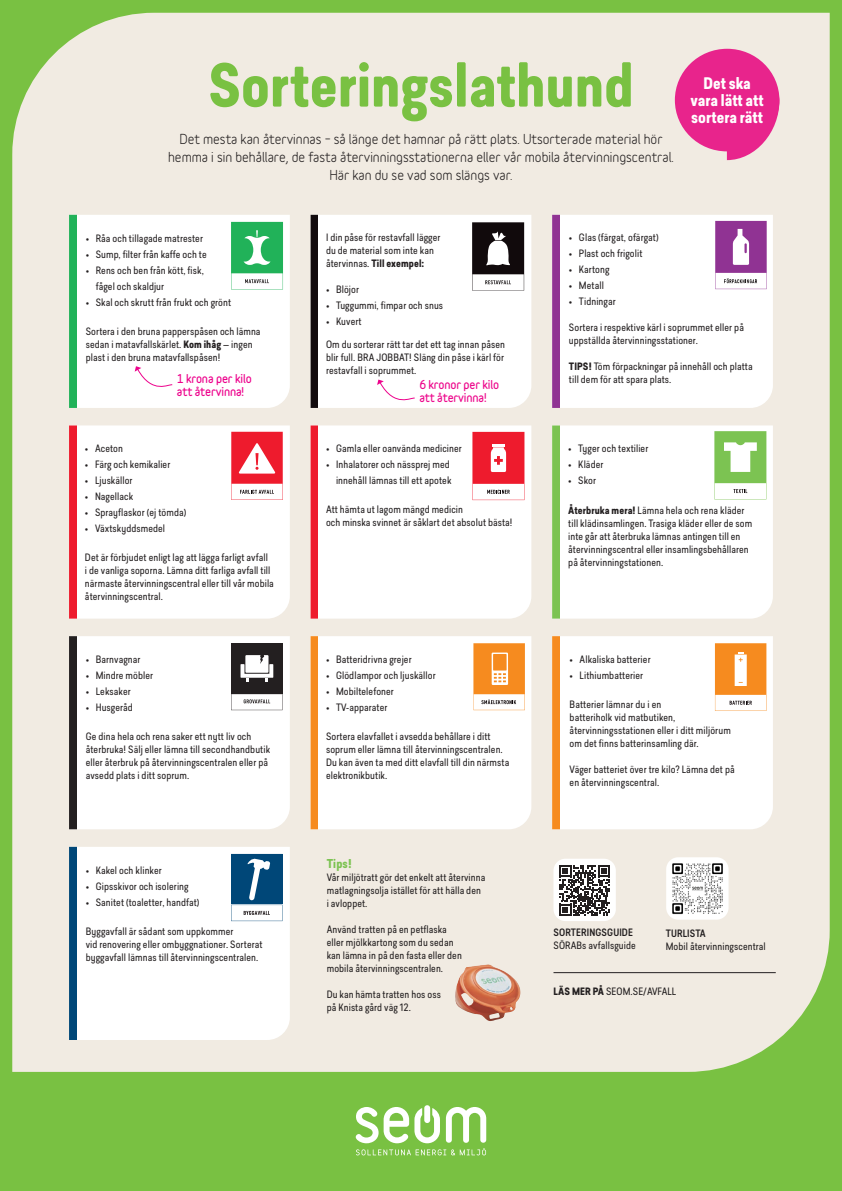
<style>
.page{position:relative;width:842px;height:1191px;background:#79c142}
.page>*{position:absolute;margin:0;border:0;box-sizing:border-box;transform-origin:0 0}
.t1{font:700 58px "Predige Rounded";color:#79c142}
.t2{font:700 15.7px/17px "Predige Rounded";color:#fff;text-align:center}
.t3{font:700 13px/18px "Variable";color:#231f20;text-align:center}
.t4{font:700 12px "Predige Rounded";color:#7cc352}
.t5{font:900 11px/13px "Variable";letter-spacing:-.01em;color:#ed088c}
.t6{font:900 11px/13px "Variable";letter-spacing:-.01em;color:#ed028c}
.t7{font:10px/13px "Predige Rounded";letter-spacing:.01em;color:#231f20}
.t8{font:500 10px "Predige Rounded";letter-spacing:.01em;color:#231f20}
.s1{font-weight:700}
</style>
<div class="page">
<div style="left:12px;top:13px;width:818px;height:1058px;background:#f1ebe2"></div>
<div style="left:424px;top:1105px;width:6px;height:18px;background:#fff;border-radius:3px"></div>
<svg style="left:356px;top:1107px;width:130px;height:48px"></svg>
<svg style="left:77px;top:215px;width:213px;height:193px"></svg>
<div style="left:69px;top:215px;width:8px;height:193px;background:#21b259"></div>
<svg style="left:318px;top:215px;width:213px;height:193px"></svg>
<div style="left:311px;top:215px;width:7px;height:193px;background:#110a0c"></div>
<svg style="left:231px;top:222px;width:52px;height:67px"></svg>
<svg style="left:559px;top:215px;width:214px;height:193px"></svg>
<div style="left:552px;top:215px;width:7px;height:193px;background:#903393"></div>
<svg style="left:77px;top:425px;width:213px;height:193px"></svg>
<div style="left:69px;top:425px;width:8px;height:193px;background:#ee1b2d"></div>
<svg style="left:318px;top:425px;width:213px;height:193px"></svg>
<div style="left:311px;top:425px;width:7px;height:193px;background:#ee1b2d"></div>
<svg style="left:559px;top:425px;width:214px;height:193px"></svg>
<div style="left:552px;top:425px;width:7px;height:193px;background:#7cc352"></div>
<svg style="left:472px;top:432px;width:52px;height:68px"></svg>
<svg style="left:714px;top:431px;width:52px;height:68px"></svg>
<svg style="left:77px;top:636px;width:213px;height:193px"></svg>
<div style="left:69px;top:636px;width:8px;height:193px;background:#231f20"></div>
<svg style="left:318px;top:636px;width:213px;height:193px"></svg>
<div style="left:311px;top:636px;width:7px;height:193px;background:#f68b1f"></div>
<div style="left:231px;top:643px;width:51px;height:51px;background:#231f20"></div>
<svg style="left:231px;top:694px;width:51px;height:16px"></svg>
<svg style="left:240px;top:655px;width:33px;height:27px"></svg>
<svg style="left:473px;top:643px;width:52px;height:67px"></svg>
<svg style="left:77px;top:847px;width:213px;height:193px"></svg>
<div style="left:69px;top:847px;width:8px;height:193px;background:#004778"></div>
<svg style="left:231px;top:854px;width:51px;height:67px"></svg>
<svg style="left:135px;top:366px;width:38px;height:29px"></svg>
<img style="left:454px;top:964px;width:66px;height:57px">
<hr style="left:553px;top:972px;width:223px;height:1px;background:#231f20">
<svg style="left:559px;top:636px;width:214px;height:193px"></svg>
<div style="left:552px;top:636px;width:7px;height:193px;background:#f68b1f"></div>
<svg style="left:377px;top:379px;width:39px;height:29px"></svg>
<svg style="left:472px;top:222px;width:52px;height:68px"></svg>
<svg style="left:715px;top:643px;width:51px;height:68px"></svg>
<svg style="left:231px;top:432px;width:52px;height:68px"></svg>
<svg style="left:715px;top:221px;width:52px;height:68px"></svg>
<svg style="left:677px;top:50px;width:102px;height:110px;background:#efcdd5"></svg>
<div style="left:675px;top:49px;width:104px;height:102px;background:#e8248c;border-radius:50%"></div>
<div style="left:666px;top:857px;width:62px;height:62px;background:#fff;border-radius:12px"></div>
<img style="left:672px;top:863px;width:51px;height:52px">
<div style="left:553px;top:858px;width:63px;height:63px;background:#fff;border-radius:12px"></div>
<svg style="left:559px;top:865px;width:51px;height:51px"></svg>
<h1 class="t1" style="left:208px;top:44px;width:427px">Sorteringslathund</h1>
<h3 class="t3" style="left:168px;top:129px;width:507px">Det mesta kan återvinnas – så länge det hamnar på rätt plats. Utsorterade material hör hemma i sin behållare, de fasta återvinningsstationerna eller vår mobila återvinningscentral.<br>Här kan du se vad som slängs var.</h3>
<h2 class="t2" style="left:690px;top:75px;width:75px">Det ska vara lätt att sortera rätt</h2>
<p class="t7" style="left:86px;top:231px;width:119px">• Råa och tillagade matrester</p>
<p class="t7" style="left:86px;top:247px;width:122px">• Sump, filter från kaffe och te</p>
<p class="t7" style="left:96px;top:262px;width:110px;line-height:16px;text-indent:-10px">• Rens och ben från kött, fisk, fågel och skaldjur</p>
<p class="t7" style="left:86px;top:295px;width:147px">• Skal och skrutt från frukt och grönt</p>
<p class="t7" style="left:86px;top:324px;width:176px">Sortera i den bruna papperspåsen och lämna sedan i matavfallskärlet. <span class="s1">Kom ihåg</span> — ingen plast i den bruna matavfallspåsen!</p>
<p class="t6" style="left:177px;top:372px;width:76px">1 krona per kilo att återvinna!</p>
<p class="t7" style="left:85px;top:442px;width:39px">• Aceton</p>
<p class="t7" style="left:85px;top:458px;width:87px">• Färg och kemikalier</p>
<p class="t7" style="left:85px;top:474px;width:49px">• Ljuskällor</p>
<p class="t7" style="left:85px;top:490px;width:50px">• Nagellack</p>
<p class="t7" style="left:85px;top:506px;width:103px">• Sprayflaskor (ej tömda)</p>
<p class="t7" style="left:85px;top:522px;width:82px">• Växtskyddsmedel</p>
<p class="t7" style="left:85px;top:551px;width:190px">Det är förbjudet enligt lag att lägga farligt avfall<br>i de vanliga soporna. Lämna ditt farliga avfall till närmaste återvinningscentral eller till vår mobila återvinningscentral.</p>
<p class="t7" style="left:86px;top:652px;width:56px">• Barnvagnar</p>
<p class="t7" style="left:86px;top:668px;width:69px">• Mindre möbler</p>
<p class="t7" style="left:86px;top:684px;width:47px">• Leksaker</p>
<p class="t7" style="left:86px;top:700px;width:49px">• Husgeråd</p>
<p class="t7" style="left:86px;top:729px;width:186px">Ge dina hela och rena saker ett nytt liv och återbruka! Sälj eller lämna till secondhandbutik eller återbruk på återvinningscentralen eller på avsedd plats i ditt soprum.</p>
<p class="t7" style="left:86px;top:863px;width:78px">• Kakel och klinker</p>
<p class="t7" style="left:86px;top:879px;width:104px">• Gipsskivor och isolering</p>
<p class="t7" style="left:86px;top:895px;width:115px">• Sanitet (toaletter, handfat)</p>
<p class="t7" style="left:86px;top:924px;width:178px">Byggavfall är sådant som uppkommer<br>vid renovering eller ombyggnationer. Sorterat byggavfall lämnas till återvinningscentralen.</p>
<p class="t7" style="left:326px;top:231px;width:116px">I din påse för restavfall lägger du de material som inte kan återvinnas. <span class="s1">Till exempel:</span></p>
<p class="t7" style="left:326px;top:283px;width:35px">• Blöjor</p>
<p class="t7" style="left:326px;top:299px;width:119px">• Tuggummi, fimpar och snus</p>
<p class="t7" style="left:326px;top:315px;width:37px">• Kuvert</p>
<p class="t7" style="left:326px;top:338px;width:181px;text-align:justify">Om du sorterar rätt tar det ett tag innan påsen blir full. BRA JOBBAT! Släng din påse i kärl för restavfall i soprummet.</p>
<p class="t5" style="left:419px;top:377px;width:81px">6 kronor per kilo att återvinna!</p>
<p class="t7" style="left:326px;top:442px;width:137px">• Gamla eller oanvända mediciner</p>
<p class="t7" style="left:326px;top:456px;width:127px;line-height:16px;text-align:right">• Inhalatorer och nässprej med innehåll lämnas till ett apotek</p>
<p class="t7" style="left:326px;top:503px;width:188px">Att hämta ut lagom mängd medicin<br>och minska svinnet är såklart det absolut bästa!</p>
<p class="t7" style="left:326px;top:652px;width:87px">• Batteridrivna grejer</p>
<p class="t7" style="left:326px;top:668px;width:111px">• Glödlampor och ljuskällor</p>
<p class="t7" style="left:326px;top:684px;width:69px">• Mobiltelefoner</p>
<p class="t7" style="left:326px;top:700px;width:63px">• TV-apparater</p>
<p class="t7" style="left:326px;top:729px;width:185px">Sortera elavfallet i avsedda behållare i ditt soprum eller lämna till återvinningscentralen.<br>Du kan även ta med ditt elavfall till din närmsta elektronikbutik.</p>
<p class="t4" style="left:327px;top:855px;width:27px">Tips!</p>
<p class="t7" style="left:327px;top:871px;width:160px">Vår miljötratt gör det enkelt att återvinna matlagningsolja istället för att hälla den i avloppet.</p>
<p class="t7" style="left:327px;top:923px;width:137px">Använd tratten på en petflaska eller mjölkkartong som du sedan kan lämna in på den fasta eller den mobila återvinningscentralen.</p>
<p class="t7" style="left:327px;top:988px;width:116px">Du kan hämta tratten hos oss på Knista gård väg 12.</p>
<p class="t7" style="left:569px;top:231px;width:91px">• Glas (färgat, ofärgat)</p>
<p class="t7" style="left:569px;top:247px;width:75px">• Plast och frigolit</p>
<p class="t7" style="left:569px;top:263px;width:42px">• Kartong</p>
<p class="t7" style="left:569px;top:279px;width:36px">• Metall</p>
<p class="t7" style="left:569px;top:295px;width:48px">• Tidningar</p>
<p class="t7" style="left:569px;top:321px;width:176px">Sortera i respektive kärl i soprummet eller på uppställda återvinningsstationer.</p>
<p class="t7" style="left:569px;top:360px;width:185px"><span class="s1">TIPS!</span> Töm förpackningar på innehåll och platta till dem för att spara plats.</p>
<p class="t7" style="left:568px;top:441px;width:82px">• Tyger och textilier</p>
<p class="t7" style="left:568px;top:457px;width:37px">• Kläder</p>
<p class="t7" style="left:568px;top:473px;width:29px">• Skor</p>
<p class="t7" style="left:568px;top:503px;width:185px"><span class="s1">Återbruka mera!</span> Lämna hela och rena kläder till klädinsamlingen. Trasiga kläder eller de som inte går att återbruka lämnas antingen till en återvinningscentral eller insamlingsbehållaren på återvinningstationen.</p>
<p class="t7" style="left:570px;top:653px;width:83px">• Alkaliska batterier</p>
<p class="t7" style="left:570px;top:669px;width:75px">• Lithiumbatterier</p>
<p class="t7" style="left:570px;top:698px;width:163px">Batterier lämnar du i en<br>batteriholk vid matbutiken, återvinningsstationen eller i ditt miljörum om det finns batterinsamling där.</p>
<p class="t7" style="left:570px;top:763px;width:167px">Väger batteriet över tre kilo? Lämna det på en återvinningscentral.</p>
<p class="t8" style="left:553px;top:926px;width:81px">SORTERINGSGUIDE</p>
<p class="t7" style="left:553px;top:939px;width:84px">SÖRABs avfallsguide</p>
<p class="t7" style="left:553px;top:984px;width:124px"><span class="s1">LÄS MER PÅ</span> SEOM.SE/AVFALL</p>
<p class="t8" style="left:666px;top:926px;width:42px">TURLISTA</p>
<p class="t7" style="left:666px;top:939px;width:102px">Mobil återvinningscentral</p>
</div>
